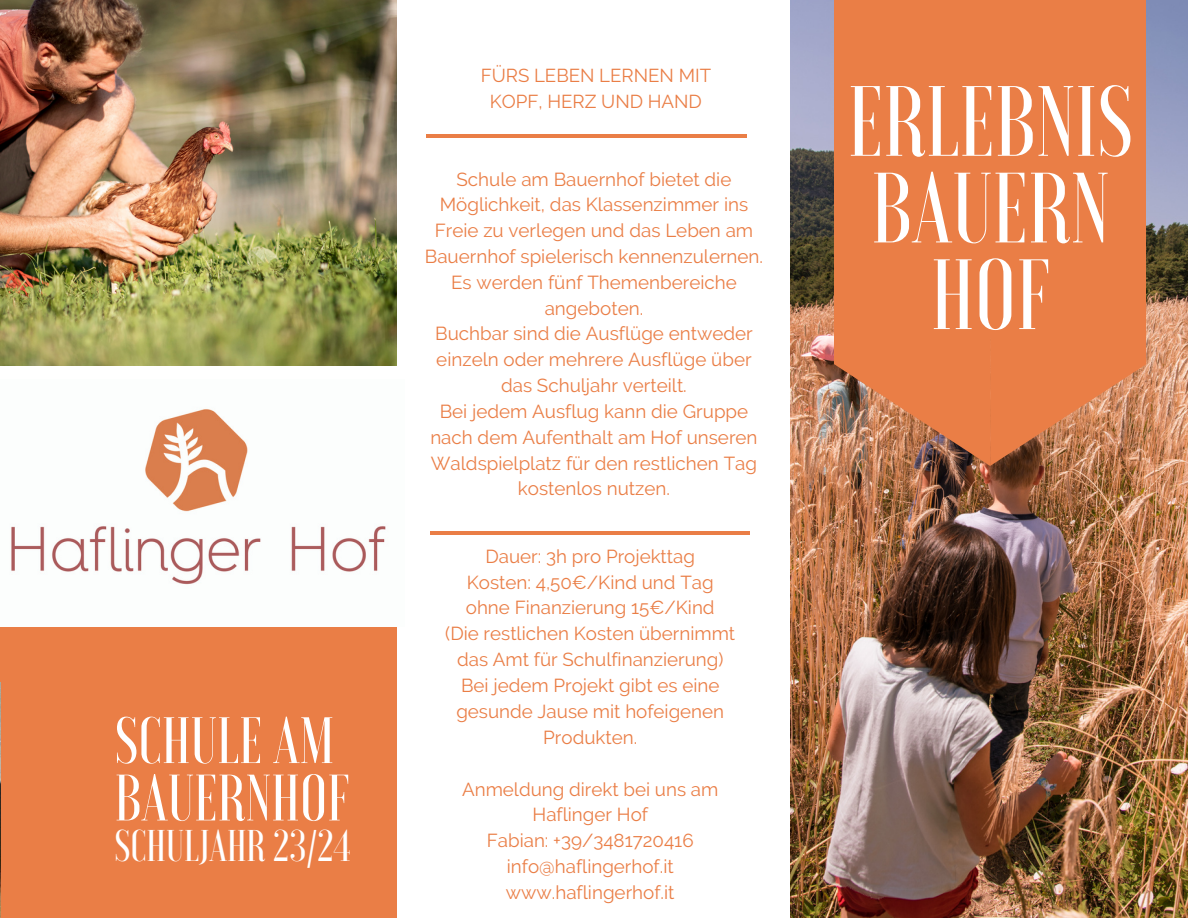
<style>
.page{position:relative;width:1188px;height:918px;background:#fff}
.page>*{position:absolute;margin:0;border:0;box-sizing:border-box;transform-origin:0 0}
.t1{font:500 99.6px/86.7px "Voga";color:#fff;text-align:center}
.t2{font:500 65.4px/57.3px "Voga";color:#fff}
.t3{font:500 44.4px "Voga";color:#fff}
.t4{font:18.75px/25.8px "Raleway";color:#ea7e46;text-align:center}
</style>
<div class="page">
<hr style="left:427px;top:134px;width:320px;height:3px;background:#ea7e46">
<hr style="left:431px;top:531px;width:319px;height:4px;background:#ea7e46">
<div style="left:0;top:420px;width:396px;height:498px;background:#ea7e46"></div>
<img style="left:0;top:409px;width:396px;height:218px">
<img style="left:0;top:0;width:396px;height:365px">
<img style="left:0;top:683px;width:1px;height:235px">
<img style="left:791px;top:0;width:397px;height:918px">
<div style="left:835px;top:0;width:310px;height:338px;background:#ea7e46"></div>
<img style="left:835px;top:338px;width:310px;height:128px">
<p class="t2" style="left:115px;top:712px;width:236px">SCHULE AM<br>BAUERNHOF</p>
<p class="t3" style="left:115px;top:823px;width:238px">SCHULJAHR 23/24</p>
<p class="t4" style="left:481px;top:63px;width:232px">FÜRS LEBEN LERNEN MIT<br>KOPF, HERZ UND HAND</p>
<p class="t4" style="left:425px;top:166px;width:340px">Schule am Bauernhof bietet die Möglichkeit, das Klassenzimmer ins Freie zu verlegen und das Leben am Bauernhof spielerisch kennenzulernen.</p>
<p class="t4" style="left:451px;top:269px;width:287px">Es werden fünf Themenbereiche angeboten.</p>
<p class="t4" style="left:435px;top:321px;width:319px">Buchbar sind die Ausflüge entweder einzeln oder mehrere Ausflüge über das Schuljahr verteilt.</p>
<p class="t4" style="left:430px;top:398px;width:329px">Bei jedem Ausflug kann die Gruppe nach dem Aufenthalt am Hof unseren<br>Waldspielplatz für den restlichen Tag kostenlos nutzen.</p>
<p class="t4" style="left:486px;top:543px;width:211px">Dauer: 3h pro Projekttag</p>
<p class="t4" style="left:467px;top:569px;width:248px">Kosten: 4,50€/Kind und Tag</p>
<p class="t4" style="left:466px;top:595px;width:250px">ohne Finanzierung 15€/Kind</p>
<p class="t4" style="left:445px;top:621px;width:291px">(Die restlichen Kosten übernimmt das Amt für Schulfinanzierung)</p>
<p class="t4" style="left:456px;top:673px;width:269px">Bei jedem Projekt gibt es eine gesunde Jause mit hofeigenen<br>Produkten.</p>
<p class="t4" style="left:462px;top:776px;width:258px">Anmeldung direkt bei uns am<br>Haflinger Hof</p>
<p class="t4" style="left:487px;top:828px;width:208px">Fabian: +39/3481720416</p>
<p class="t4" style="left:507px;top:854px;width:168px">info@haflingerhof.it</p>
<p class="t4" style="left:506px;top:880px;width:170px">www.haflingerhof.it</p>
<p class="t1" style="left:848px;top:78px;width:287px">ERLEBNIS<br>BAUERN<br>HOF</p>
</div>
